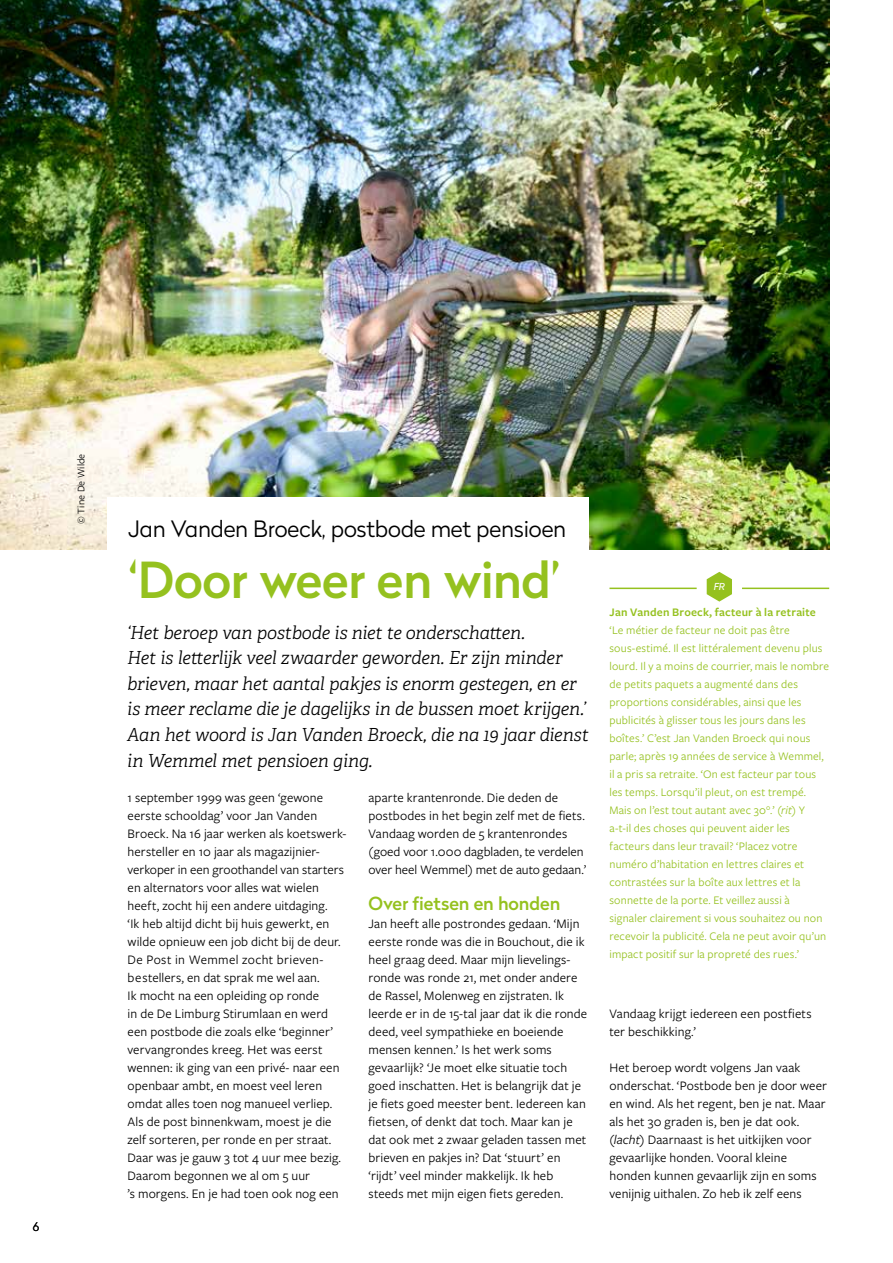
<style>
.page{position:relative;width:893px;height:1263px;background:#fff}
.page>*{position:absolute;margin:0;border:0;box-sizing:border-box;transform-origin:0 0}
.t1{font:500 49.5px "Radikal";letter-spacing:-.015em;color:#95c11f}
.t2{font:300 22.5px "Radikal";letter-spacing:-.01em;color:#000}
.t3{font:italic 300 18px/25.5px "Adelle";letter-spacing:-.01em;color:#000}
.t4{font:500 18px "Radikal";letter-spacing:-.005em;color:#95c11f}
.t5{font:13.5px/18px "Freight Sans Pro";letter-spacing:.01em;color:#000}
.t6{font:12px/18px "Freight Sans Pro";letter-spacing:.01em;color:#95c11f}
.t7{font:600 12px "Freight Sans Pro";letter-spacing:.015em;color:#95c11f}
.t8{font:300 12px "Radikal";color:#000}
.t9{font:10.5px "Freight Sans Pro";letter-spacing:.015em;color:#000}
.t10{font:italic 9.6px "Radikal";color:#fff}
.s1{font-style:italic}
</style>
<div class="page">
<img style="left:0;top:0;width:829px;height:549px">
<div style="left:107px;top:497px;width:481px;height:305px;background:#fff"></div>
<hr style="left:609px;top:588px;width:88px;height:1px;background:#95c11f">
<hr style="left:742px;top:588px;width:87px;height:1px;background:#95c11f">
<svg style="left:707px;top:572px;width:25px;height:30px"></svg>
<p class="t9" style="left:74px;top:524px;width:72px;rotate:-90deg">© Tine De Wilde</p>
<p class="t8" style="left:33px;top:1218px;width:8px">6</p>
<h2 class="t2" style="left:128px;top:513px;width:439px">Jan Vanden Broeck, postbode met pensioen</h2>
<h1 class="t1" style="left:128px;top:545px;width:434px">‘Door weer en wind’</h1>
<p class="t3" style="left:127px;top:620px;width:463px">‘Het beroep van postbode is niet te onderschatten.<br>Het is letterlijk veel zwaarder geworden. Er zijn minder brieven, maar het aantal pakjes is enorm gestegen, en er is meer reclame die je dagelijks in de bussen moet krijgen.’ Aan het woord is Jan Vanden Broeck, die na 19 jaar dienst in Wemmel met pensioen ging.</p>
<p class="t5" style="left:369px;top:788px;width:219px">aparte krantenronde. Die deden de postbodes in het begin zelf met de fiets.<br>Vandaag worden de 5 krantenrondes (goed voor 1.000 dagbladen, te verdelen over heel Wemmel) met de auto gedaan.’</p>
<h3 class="t4" style="left:369px;top:890px;width:193px">Over fietsen en honden</h3>
<p class="t5" style="left:369px;top:914px;width:220px">Jan heeft alle postrondes gedaan. ‘Mijn eerste ronde was die in Bouchout, die ik heel graag deed. Maar mijn lievelings&shy;ronde was ronde 21, met onder andere de Rassel, Molenweg en zijstraten. Ik leerde er in de 15-tal jaar dat ik die ronde deed, veel sympathieke en boeiende mensen kennen.’ Is het werk soms gevaarlijk? ‘Je moet elke situatie toch goed inschatten. Het is belangrijk dat je je fiets goed meester bent. Iedereen kan fietsen, of denkt dat toch. Maar kan je dat ook met 2 zwaar geladen tassen met brieven en pakjes in? Dat ‘stuurt’ en ‘rijdt’ veel minder makkelijk. Ik heb steeds met mijn eigen fiets gereden.</p>
<p class="t5" style="left:128px;top:788px;width:220px">1 september 1999 was geen ‘gewone eerste schooldag’ voor Jan Vanden Broeck. Na 16 jaar werken als koetswerk&shy;hersteller en 10 jaar als magazijnier&shy;verkoper in een groothandel van starters en alternators voor alles wat wielen heeft, zocht hij een andere uitdaging.<br>‘Ik heb altijd dicht bij huis gewerkt, en wilde opnieuw een job dicht bij de deur.<br>De Post in Wemmel zocht brieven&shy;bestellers, en dat sprak me wel aan.<br>Ik mocht na een opleiding op ronde<br>in de De Limburg Stirumlaan en werd een postbode die zoals elke ‘beginner’ vervangrondes kreeg. Het was eerst wennen: ik ging van een privé- naar een openbaar ambt, en moest veel leren omdat alles toen nog manueel verliep.<br>Als de post binnenkwam, moest je die zelf sorteren, per ronde en per straat.<br>Daar was je gauw 3 tot 4 uur mee bezig.<br>Daarom begonnen we al om 5 uur<br>’s morgens. En je had toen ook nog een</p>
<p class="t10" style="left:714px;top:580px;width:13px">FR</p>
<p class="t7" style="left:609px;top:603px;width:208px">Jan Vanden Broeck, facteur à la retraite</p>
<p class="t6" style="left:609px;top:620px;width:221px">‘Le métier de facteur ne doit pas être sous-estimé. Il est littéralement devenu plus lourd. Il y a moins de courrier, mais le nombre de petits paquets a augmenté dans des proportions considérables, ainsi que les publicités à glisser tous les jours dans les boîtes.’ C’est Jan Vanden Broeck qui nous parle; après 19 années de service à Wemmel, il a pris sa retraite. ‘On est facteur par tous les temps. Lorsqu’il pleut, on est trempé.<br>Mais on l’est tout autant avec 30°.’ <span class="s1">(rit)</span> Y a-t-il des choses qui peuvent aider les facteurs dans leur travail? ‘Placez votre numéro d’habitation en lettres claires et contrastées sur la boîte aux lettres et la sonnette de la porte. Et veillez aussi à signaler clairement si vous souhaitez ou non recevoir la publicité. Cela ne peut avoir qu’un impact positif sur la propreté des rues.’</p>
<p class="t5" style="left:609px;top:1004px;width:204px">Vandaag krijgt iedereen een postfiets ter beschikking.’</p>
<p class="t5" style="left:609px;top:1058px;width:219px">Het beroep wordt volgens Jan vaak onderschat. ‘Postbode ben je door weer en wind. Als het regent, ben je nat. Maar als het 30 graden is, ben je dat ook. <span class="s1">(lacht)</span> Daarnaast is het uitkijken voor gevaarlijke honden. Vooral kleine honden kunnen gevaarlijk zijn en soms venijnig uithalen. Zo heb ik zelf eens</p>
</div>
